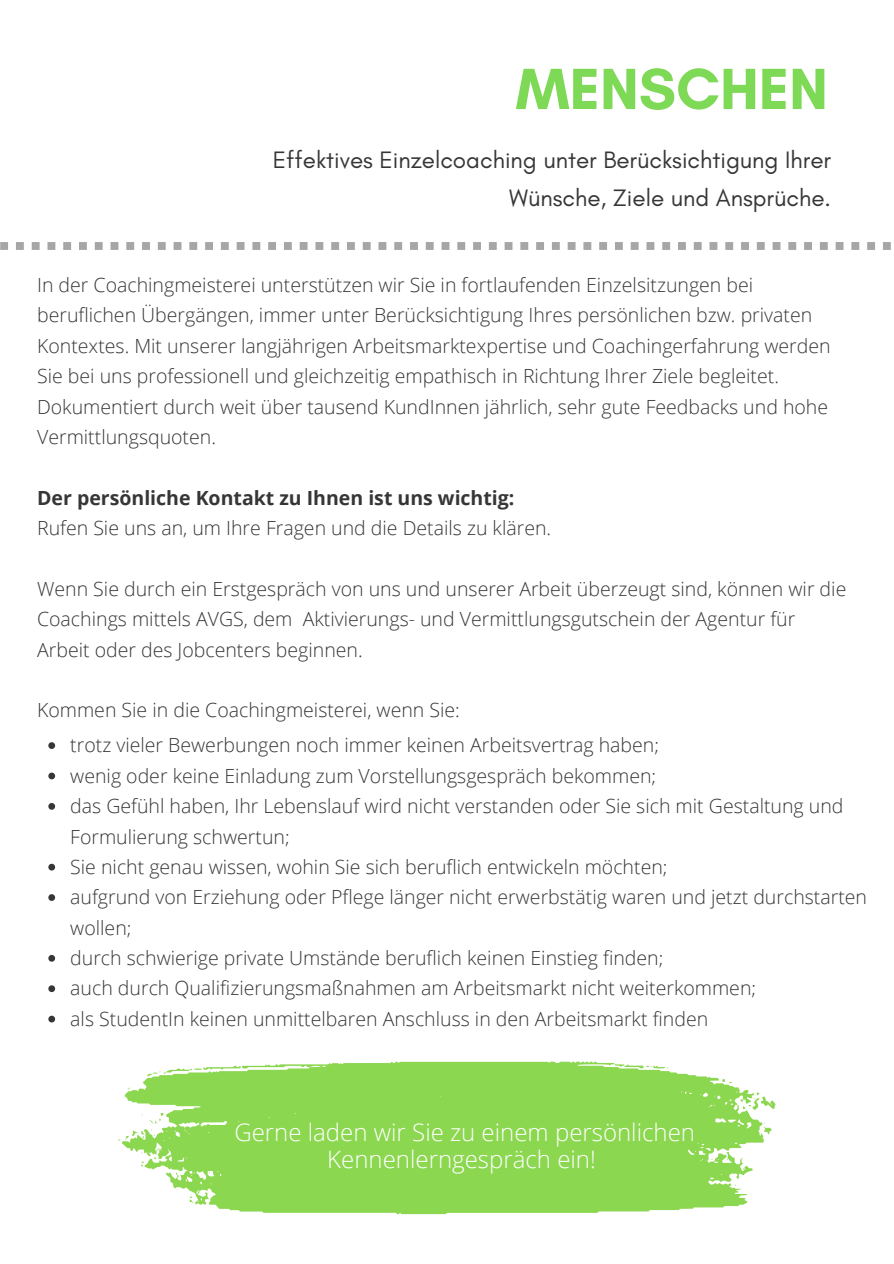
<style>
.page{position:relative;width:894px;height:1264px;background:#fff}
.page>*{position:absolute;margin:0;border:0;box-sizing:border-box;transform-origin:0 0}
.t1{font:700 59.1px "Glacial Indifference";color:#7ed957}
.t2{font:24.15px/38.2px "Glacial Indifference";color:#363636;text-align:right}
.t3{font:300 24px/27px "Open Sans";color:#fff;text-align:center}
.t4{font:300 19.5px/30.3px "Open Sans";color:#363636}
.t5{font:700 19.5px "Open Sans";color:#363636}
</style>
<div class="page">
<svg style="left:48px;top:742px;width:7px;height:7px"></svg>
<svg style="left:48px;top:772px;width:7px;height:7px"></svg>
<svg style="left:48px;top:803px;width:7px;height:6px"></svg>
<svg style="left:48px;top:863px;width:7px;height:7px"></svg>
<svg style="left:48px;top:894px;width:7px;height:6px"></svg>
<svg style="left:48px;top:955px;width:7px;height:6px"></svg>
<svg style="left:48px;top:985px;width:7px;height:7px"></svg>
<svg style="left:48px;top:1015px;width:7px;height:7px"></svg>
<svg style="left:0;top:242px;width:891px;height:8px"></svg>
<svg style="left:122px;top:1061px;width:641px;height:153px;background:#9bdc67"></svg>
<svg style="left:722px;top:1078px;width:9px;height:5px"></svg>
<svg style="left:176px;top:1172px;width:3px;height:5px"></svg>
<svg style="left:141px;top:1161px;width:3px;height:5px"></svg>
<svg style="left:614px;top:1064px;width:54px;height:4px"></svg>
<svg style="left:147px;top:1065px;width:94px;height:11px"></svg>
<svg style="left:740px;top:1092px;width:35px;height:18px"></svg>
<svg style="left:763px;top:1122px;width:8px;height:12px"></svg>
<svg style="left:118px;top:1112px;width:45px;height:29px"></svg>
<svg style="left:189px;top:1191px;width:10px;height:12px"></svg>
<p class="t1" style="left:515px;top:53px;width:314px">MENSCHEN</p>
<p class="t2" style="left:273px;top:140px;width:559px">Effektives Einzelcoaching unter Berücksichtigung Ihrer<br>Wünsche, Ziele und Ansprüche.</p>
<p class="t4" style="left:37px;top:269px;width:794px">In der Coachingmeisterei unterstützen wir Sie in fortlaufenden Einzelsitzungen bei beruflichen Übergängen, immer unter Berücksichtigung Ihres persönlichen bzw. privaten Kontextes. Mit unserer langjährigen Arbeitsmarktexpertise und Coachingerfahrung werden Sie bei uns professionell und gleichzeitig empathisch in Richtung Ihrer Ziele begleitet.<br>Dokumentiert durch weit über tausend KundInnen jährlich, sehr gute Feedbacks und hohe Vermittlungsquoten.</p>
<p class="t5" style="left:37px;top:484px;width:478px">Der persönliche Kontakt zu Ihnen ist uns wichtig:</p>
<p class="t4" style="left:37px;top:512px;width:515px">Rufen Sie uns an, um Ihre Fragen und die Details zu klären.</p>
<p class="t4" style="left:37px;top:573px;width:810px">Wenn Sie durch ein Erstgespräch von uns und unserer Arbeit überzeugt sind, können wir die<br>Coachings mittels AVGS, dem Aktivierungs- und Vermittlungsgutschein der Agentur für<br>Arbeit oder des Jobcenters beginnen.</p>
<p class="t4" style="left:37px;top:694px;width:424px">Kommen Sie in die Coachingmeisterei, wenn Sie:</p>
<h1 class="t4" style="left:70px;top:729px;width:590px">trotz vieler Bewerbungen noch immer keinen Arbeitsvertrag haben;</h1>
<h2 class="t4" style="left:70px;top:760px;width:587px">wenig oder keine Einladung zum Vorstellungsgespräch bekommen;</h2>
<p class="t4" style="left:70px;top:790px;width:774px">das Gefühl haben, Ihr Lebenslauf wird nicht verstanden oder Sie sich mit Gestaltung und<br>Formulierung schwertun;</p>
<p class="t4" style="left:70px;top:851px;width:598px">Sie nicht genau wissen, wohin Sie sich beruflich entwickeln möchten;</p>
<p class="t4" style="left:70px;top:881px;width:798px">aufgrund von Erziehung oder Pflege länger nicht erwerbstätig waren und jetzt durchstarten wollen;</p>
<p class="t4" style="left:70px;top:942px;width:594px">durch schwierige private Umstände beruflich keinen Einstieg finden;</p>
<p class="t4" style="left:70px;top:972px;width:687px">auch durch Qualifizierungsmaßnahmen am Arbeitsmarkt nicht weiterkommen;</p>
<p class="t4" style="left:70px;top:1003px;width:639px">als StudentIn keinen unmittelbaren Anschluss in den Arbeitsmarkt finden</p>
<p class="t3" style="left:234px;top:1118px;width:462px">Gerne laden wir Sie zu einem persönlichen<br>Kennenlerngespräch ein!</p>
</div>
